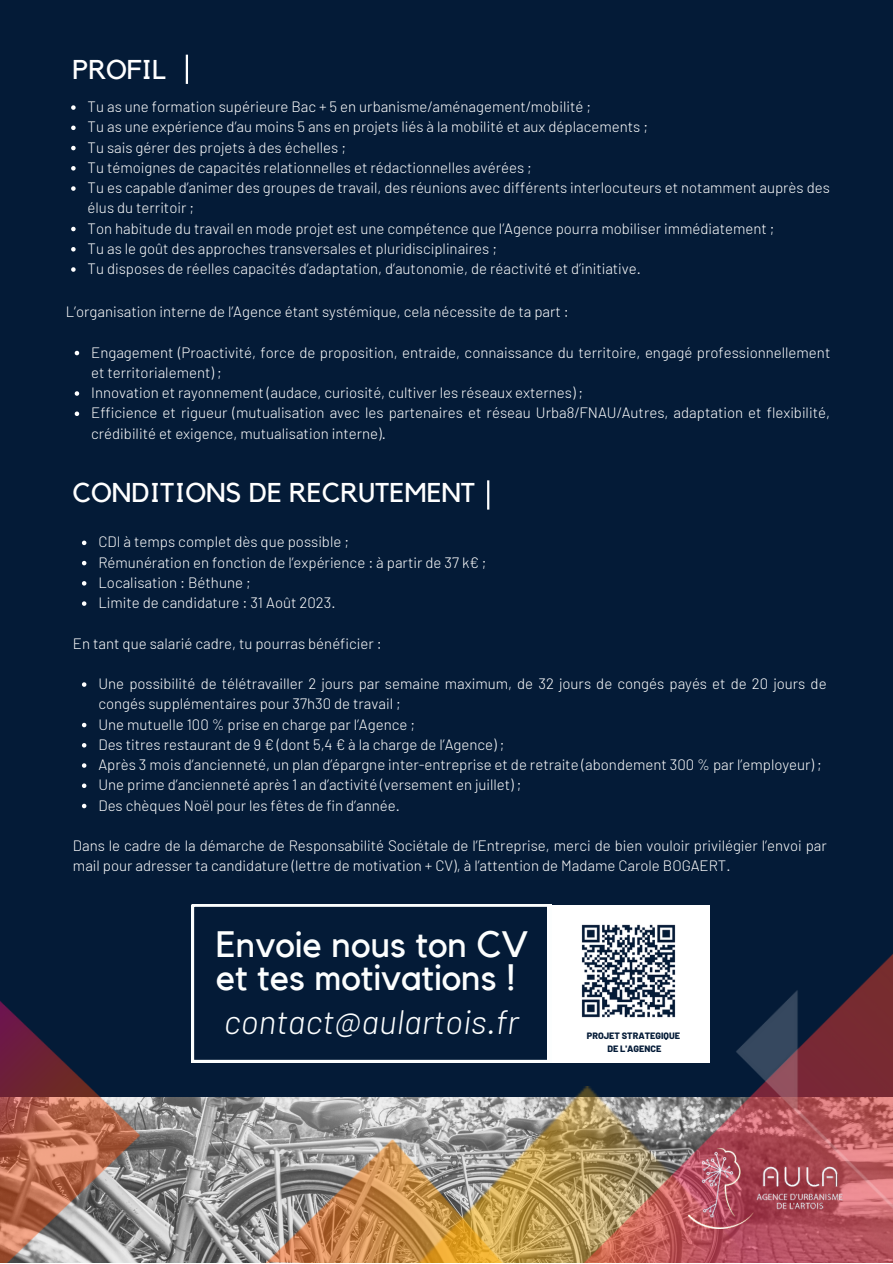
<style>
.page{position:relative;width:893px;height:1264px;background:#fff}
.page>*{position:absolute;margin:0;border:0;box-sizing:border-box;transform-origin:0 0}
.t1{font:36.6px "Kollektif";color:#fcfefe}
.t2{font:italic 300 33.9px "Barlow";color:#fcfefe}
.t3{font:27.15px "Kollektif";color:#fff}
.t4{font:300 15px/20.2px "Barlow";color:#fff}
.t5{font:800 9.15px "Barlow";color:#041b37}
</style>
<div class="page">
<div style="left:0;top:0;width:892px;height:1262px;background:#041b37"></div>
<img style="left:139px;top:1097px;width:278px;height:165px">
<img style="left:580px;top:940px;width:312px;height:322px">
<img style="left:0;top:1001px;width:139px;height:261px">
<img style="left:417px;top:1086px;width:337px;height:176px">
<img style="left:182px;top:1132px;width:330px;height:130px">
<img style="left:688px;top:1148px;width:157px;height:80px">
<hr style="left:186px;top:55px;width:2px;height:29px;background:#fff">
<hr style="left:487px;top:480px;width:2px;height:29px;background:#fff">
<svg style="left:71px;top:105px;width:5px;height:5px"></svg>
<svg style="left:71px;top:126px;width:5px;height:4px"></svg>
<svg style="left:71px;top:146px;width:5px;height:4px"></svg>
<svg style="left:71px;top:166px;width:5px;height:4px"></svg>
<svg style="left:71px;top:186px;width:5px;height:5px"></svg>
<svg style="left:71px;top:227px;width:5px;height:4px"></svg>
<svg style="left:71px;top:247px;width:5px;height:4px"></svg>
<svg style="left:71px;top:267px;width:5px;height:5px"></svg>
<svg style="left:82px;top:540px;width:4px;height:5px"></svg>
<svg style="left:82px;top:561px;width:4px;height:4px"></svg>
<svg style="left:82px;top:581px;width:4px;height:4px"></svg>
<svg style="left:82px;top:601px;width:4px;height:5px"></svg>
<svg style="left:82px;top:682px;width:4px;height:4px"></svg>
<svg style="left:82px;top:722px;width:4px;height:5px"></svg>
<svg style="left:82px;top:743px;width:4px;height:4px"></svg>
<svg style="left:82px;top:763px;width:4px;height:4px"></svg>
<svg style="left:82px;top:783px;width:4px;height:5px"></svg>
<svg style="left:82px;top:803px;width:4px;height:5px"></svg>
<div style="left:547px;top:904px;width:162px;height:158px;background:#fff"></div>
<svg style="left:192px;top:904px;width:355px;height:158px"></svg>
<img style="left:581px;top:924px;width:95px;height:94px">
<svg style="left:75px;top:351px;width:4px;height:4px"></svg>
<svg style="left:75px;top:391px;width:4px;height:5px"></svg>
<svg style="left:75px;top:411px;width:4px;height:5px"></svg>
<p class="t3" style="left:73px;top:57px;width:95px">PROFIL</p>
<p class="t4" style="left:88px;top:96px;width:505px">Tu as une formation supérieure Bac + 5 en urbanisme/aménagement/mobilité ;</p>
<p class="t4" style="left:88px;top:116px;width:562px">Tu as une expérience d’au moins 5 ans en projets liés à la mobilité et aux déplacements ;</p>
<p class="t4" style="left:88px;top:136px;width:260px">Tu sais gérer des projets à des échelles ;</p>
<p class="t4" style="left:88px;top:157px;width:445px">Tu témoignes de capacités relationnelles et rédactionnelles avérées ;</p>
<p class="t4" style="left:88px;top:177px;width:743px">Tu es capable d’animer des groupes de travail, des réunions avec différents interlocuteurs et notamment auprès des élus du territoir ;</p>
<p class="t4" style="left:88px;top:217px;width:688px">Ton habitude du travail en mode projet est une compétence que l’Agence pourra mobiliser immédiatement ;</p>
<p class="t4" style="left:88px;top:238px;width:411px">Tu as le goût des approches transversales et pluridisciplinaires ;</p>
<p class="t4" style="left:88px;top:258px;width:555px">Tu disposes de réelles capacités d’adaptation, d’autonomie, de réactivité et d’initiative.</p>
<p class="t4" style="left:66px;top:301px;width:504px">L’organisation interne de l’Agence étant systémique, cela nécessite de ta part :</p>
<p class="t4" style="left:91px;top:341px;width:740px">Engagement (Proactivité, force de proposition, entraide, connaissance du territoire, engagé professionnellement et territorialement) ;</p>
<p class="t4" style="left:91px;top:382px;width:493px">Innovation et rayonnement (audace, curiosité, cultiver les réseaux externes) ;</p>
<p class="t4" style="left:91px;top:402px;width:740px">Efficience et rigueur (mutualisation avec les partenaires et réseau Urba8/FNAU/Autres, adaptation et flexibilité, crédibilité et exigence, mutualisation interne).</p>
<p class="t3" style="left:72px;top:480px;width:404px">CONDITIONS DE RECRUTEMENT</p>
<p class="t4" style="left:98px;top:531px;width:252px">CDI à temps complet dès que possible ;</p>
<p class="t4" style="left:98px;top:551px;width:389px">Rémunération en fonction de l’expérience : à partir de 37 k€ ;</p>
<p class="t4" style="left:98px;top:571px;width:154px">Localisation : Béthune ;</p>
<p class="t4" style="left:98px;top:592px;width:239px">Limite de candidature : 31 Août 2023.</p>
<p class="t4" style="left:73px;top:632px;width:310px">En tant que salarié cadre, tu pourras bénéficier :</p>
<p class="t4" style="left:98px;top:673px;width:729px">Une possibilité de télétravailler 2 jours par semaine maximum, de 32 jours de congés payés et de 20 jours de congés supplémentaires pour 37h30 de travail ;</p>
<p class="t4" style="left:98px;top:713px;width:318px">Une mutuelle 100 % prise en charge par l’Agence ;</p>
<p class="t4" style="left:98px;top:733px;width:407px">Des titres restaurant de 9 € (dont 5,4 € à la charge de l’Agence) ;</p>
<p class="t4" style="left:98px;top:754px;width:724px">Après 3 mois d’ancienneté, un plan d’épargne inter-entreprise et de retraite (abondement 300 % par l’employeur) ;</p>
<p class="t4" style="left:98px;top:774px;width:424px">Une prime d’ancienneté après 1 an d’activité (versement en juillet) ;</p>
<p class="t4" style="left:98px;top:794px;width:303px">Des chèques Noël pour les fêtes de fin d’année.</p>
<p class="t4" style="left:73px;top:834px;width:755px">Dans le cadre de la démarche de Responsabilité Sociétale de l’Entreprise, merci de bien vouloir privilégier l’envoi par mail pour adresser ta candidature (lettre de motivation + CV), à l’attention de Madame Carole BOGAERT.</p>
<p class="t1" style="left:216px;top:927px;width:314px">Envoie nous ton CV</p>
<p class="t1" style="left:216px;top:960px;width:301px">et tes motivations !</p>
<p class="t2" style="left:224px;top:1000px;width:296px">contact@aulartois.fr</p>
<p class="t5" style="left:587px;top:1030px;width:95px">PROJET STRATEGIQUE</p>
<p class="t5" style="left:607px;top:1042px;width:55px">DE L'AGENCE</p>
</div>
